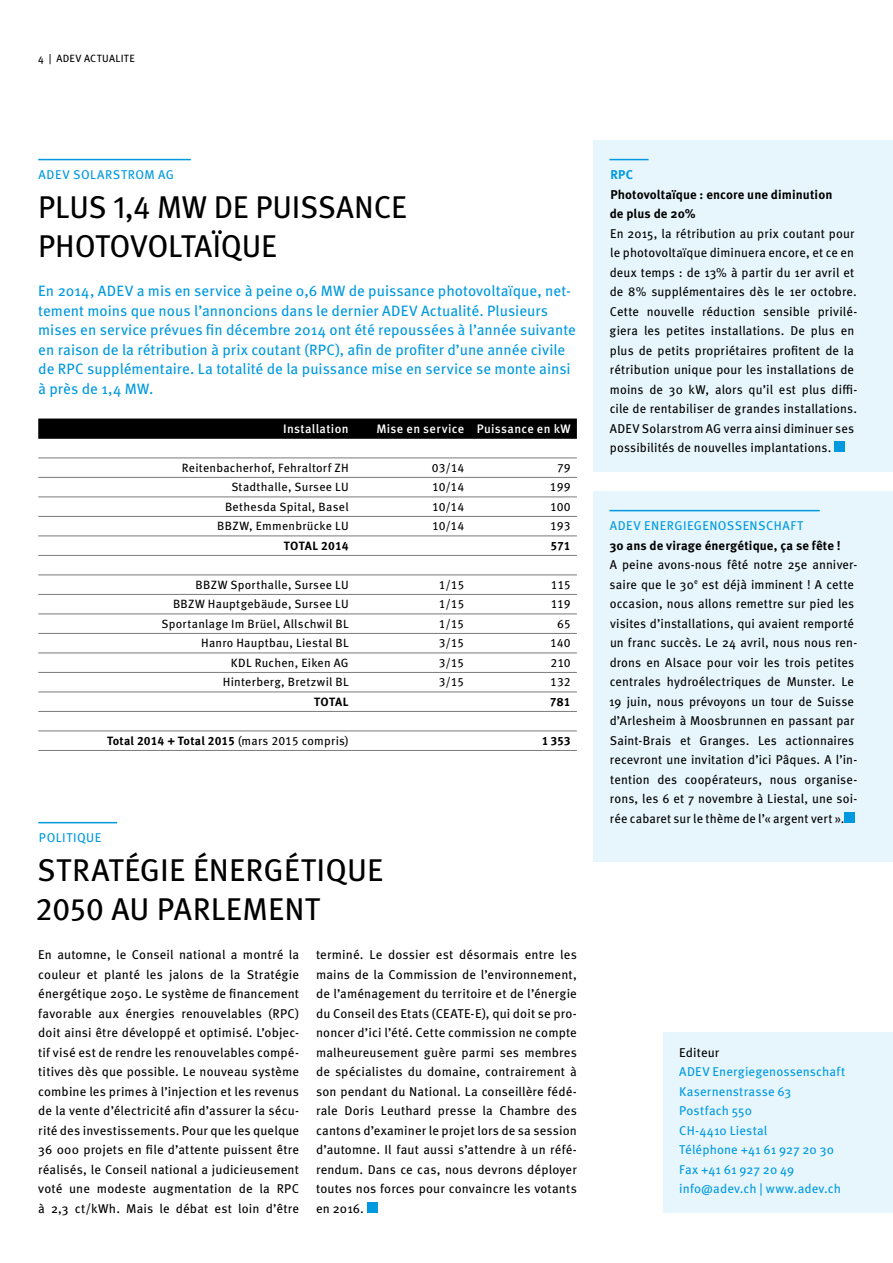
<style>
.page{position:relative;width:893px;height:1263px;background:#fff}
.page>*{position:absolute;margin:0;border:0;box-sizing:border-box;transform-origin:0 0}
.t1{font:31.5px/39px "Meta Pro";color:#000}
.t2{font:15px/19.5px "Meta Pro";color:#0099e0}
.t3{font:12.75px/19.5px "Meta Pro";letter-spacing:.01em;color:#000}
.t4{font:12.75px/19.5px "Meta Pro";letter-spacing:.02em;color:#0099e0}
.t5{font:700 12.75px/19.5px "Meta Pro";letter-spacing:.005em;color:#000}
.t6{font:12.75px "Meta Pro";letter-spacing:.045em;color:#0099e0}
.t7{font:700 12.75px "Meta Pro";color:#0099e0}
.t8{font:500 12.3px "Meta Pro";letter-spacing:.025em;color:#fff}
.t9{font:12px "Meta Pro";letter-spacing:.02em;color:#000}
.t10{font:700 12px "Meta Pro";letter-spacing:.005em;color:#000}
.t11{font:10.5px "Meta Pro";letter-spacing:.035em;color:#000}
.s1{font-weight:400}
</style>
<div class="page">
<div style="left:663px;top:1032px;width:230px;height:181px;background:#e7f6fd"></div>
<div style="left:594px;top:140px;width:299px;height:332px;background:#e7f6fd"></div>
<div style="left:594px;top:491px;width:299px;height:371px;background:#e7f6fd"></div>
<hr style="left:38px;top:159px;width:153px;height:1px;background:#0099e0">
<hr style="left:38px;top:822px;width:79px;height:1px;background:#0099e0">
<hr style="left:609px;top:159px;width:40px;height:1px;background:#0099e0">
<div style="left:834px;top:442px;width:11px;height:10px;background:#0099e0"></div>
<hr style="left:609px;top:510px;width:211px;height:1px;background:#0099e0">
<div style="left:844px;top:812px;width:11px;height:11px;background:#0099e0"></div>
<div style="left:367px;top:1202px;width:10px;height:11px;background:#0099e0"></div>
<div style="left:38px;top:418px;width:539px;height:21px;background:#000"></div>
<hr style="left:38px;top:458px;width:539px;height:1px;background:#7c7a7a">
<hr style="left:38px;top:477px;width:539px;height:1px;background:#7c7a7a">
<hr style="left:38px;top:497px;width:539px;height:1px;background:#7c7a7a">
<hr style="left:38px;top:516px;width:539px;height:1px;background:#7c7a7a">
<hr style="left:38px;top:536px;width:539px;height:1px;background:#7c7a7a">
<hr style="left:38px;top:555px;width:539px;height:1px;background:#7c7a7a">
<hr style="left:38px;top:575px;width:539px;height:1px;background:#7c7a7a">
<hr style="left:38px;top:594px;width:539px;height:1px;background:#7c7a7a">
<hr style="left:38px;top:614px;width:539px;height:1px;background:#7c7a7a">
<hr style="left:38px;top:633px;width:539px;height:1px;background:#7c7a7a">
<hr style="left:38px;top:653px;width:539px;height:1px;background:#7c7a7a">
<hr style="left:38px;top:672px;width:539px;height:1px;background:#7c7a7a">
<hr style="left:38px;top:692px;width:539px;height:1px;background:#7c7a7a">
<hr style="left:38px;top:711px;width:539px;height:1px;background:#7c7a7a">
<hr style="left:38px;top:731px;width:539px;height:1px;background:#7c7a7a">
<hr style="left:38px;top:750px;width:539px;height:1px;background:#7c7a7a">
<p class="t11" style="left:38px;top:52px;width:98px">4 | ADEV ACTUALITE</p>
<p class="t6" style="left:39px;top:167px;width:137px">ADEV SOLARSTROM AG</p>
<h1 class="t1" style="left:38px;top:188px;width:370px">PLUS 1,4 MW DE PUISSANCE<br>PHOTOVOLTAÏQUE</h1>
<p class="t2" style="left:38px;top:281px;width:539px">En 2014, ADEV a mis en service à peine 0,6 MW de puissance photovoltaïque, net&shy;tement moins que nous l’annoncions dans le dernier ADEV Actualité. Plusieurs mises en service prévues fin décembre 2014 ont été repoussées à l’année suivante en raison de la rétribution à prix coutant (RPC), afin de profiter d’une année civile de RPC supplémentaire. La totalité de la puissance mise en service se monte ainsi à près de 1,4 MW.</p>
<p class="t8" style="left:283px;top:421px;width:67px">Installation</p>
<p class="t8" style="left:376px;top:421px;width:196px">Mise en service Puissance en kW</p>
<p class="t9" style="left:182px;top:460px;width:168px">Reitenbacherhof, Fehraltorf ZH</p>
<p class="t9" style="left:432px;top:460px;width:34px">03/14</p>
<p class="t9" style="left:557px;top:460px;width:15px">79</p>
<p class="t9" style="left:231px;top:479px;width:119px">Stadthalle, Sursee LU</p>
<p class="t9" style="left:432px;top:479px;width:33px">10/14</p>
<p class="t9" style="left:550px;top:479px;width:22px">199</p>
<p class="t9" style="left:225px;top:499px;width:125px">Bethesda Spital, Basel</p>
<p class="t9" style="left:432px;top:499px;width:33px">10/14</p>
<p class="t9" style="left:550px;top:499px;width:22px">100</p>
<p class="t9" style="left:217px;top:518px;width:133px">BBZW, Emmenbrücke LU</p>
<p class="t9" style="left:432px;top:518px;width:33px">10/14</p>
<p class="t9" style="left:550px;top:518px;width:22px">193</p>
<p class="t10" style="left:284px;top:538px;width:66px">TOTAL 2014</p>
<p class="t10" style="left:550px;top:538px;width:22px">571</p>
<p class="t9" style="left:195px;top:577px;width:155px">BBZW Sporthalle, Sursee LU</p>
<p class="t9" style="left:439px;top:577px;width:27px">1/15</p>
<p class="t9" style="left:551px;top:577px;width:21px">115</p>
<p class="t9" style="left:173px;top:596px;width:177px">BBZW Hauptgebäude, Sursee LU</p>
<p class="t9" style="left:439px;top:596px;width:27px">1/15</p>
<p class="t9" style="left:551px;top:596px;width:22px">119</p>
<p class="t9" style="left:161px;top:616px;width:189px">Sportanlage Im Brüel, Allschwil BL</p>
<p class="t9" style="left:439px;top:616px;width:27px">1/15</p>
<p class="t9" style="left:557px;top:616px;width:15px">65</p>
<p class="t9" style="left:201px;top:635px;width:149px">Hanro Hauptbau, Liestal BL</p>
<p class="t9" style="left:439px;top:635px;width:27px">3/15</p>
<p class="t9" style="left:550px;top:635px;width:22px">140</p>
<p class="t9" style="left:231px;top:655px;width:119px">KDL Ruchen, Eiken AG</p>
<p class="t9" style="left:439px;top:655px;width:27px">3/15</p>
<p class="t9" style="left:550px;top:655px;width:22px">210</p>
<p class="t9" style="left:223px;top:674px;width:127px">Hinterberg, Bretzwil BL</p>
<p class="t9" style="left:439px;top:674px;width:27px">3/15</p>
<p class="t9" style="left:550px;top:674px;width:22px">132</p>
<p class="t10" style="left:314px;top:694px;width:36px">TOTAL</p>
<p class="t10" style="left:550px;top:694px;width:22px">781</p>
<p class="t10" style="left:107px;top:733px;width:243px">Total 2014 + Total 2015 <span class="s1">(mars 2015 compris)</span></p>
<p class="t10" style="left:542px;top:733px;width:30px">1 353</p>
<p class="t4" style="left:39px;top:828px;width:64px">POLITIQUE</p>
<h1 class="t1" style="left:36px;top:851px;width:349px">STRATÉGIE ÉNERGÉTIQUE<br>2050 AU PARLEMENT</h1>
<p class="t3" style="left:38px;top:945px;width:262px;text-align:justify">En automne, le Conseil national a montré la couleur et planté les jalons de la Stratégie énergétique 2050. Le système de financement favorable aux énergies renouvelables (RPC) doit ainsi être développé et optimisé. L’objec&shy;tif visé est de rendre les renouvelables compé&shy;titives dès que possible. Le nouveau système combine les primes à l’injection et les revenus de la vente d’électricité afin d’assurer la sécu&shy;rité des investissements. Pour que les quelque 36 000 projets en file d’attente puissent être réalisés, le Conseil national a judicieusement voté une modeste augmentation de la RPC à 2,3 ct/kWh. Mais le débat est loin d’être</p>
<p class="t3" style="left:316px;top:945px;width:262px;text-align:justify">terminé. Le dossier est désormais entre les mains de la Commission de l’environnement, de l’aménagement du territoire et de l’énergie du Conseil des Etats (CEATE-E), qui doit se pro&shy;noncer d’ici l’été. Cette commission ne compte malheureusement guère parmi ses membres de spécialistes du domaine, contrairement à son pendant du National. La conseillère fédé&shy;rale Doris Leuthard presse la Chambre des cantons d’examiner le projet lors de sa session d’automne. Il faut aussi s’attendre à un réfé&shy;rendum. Dans ce cas, nous devrons déployer toutes nos forces pour convaincre les votants en 2016.</p>
<p class="t7" style="left:610px;top:167px;width:24px">RPC</p>
<p class="t5" style="left:610px;top:184px;width:224px">Photovoltaïque : encore une diminution de plus de 20%</p>
<p class="t3" style="left:610px;top:223px;width:249px">En 2015, la rétribution au prix coutant pour le photovoltaïque diminuera encore, et ce en deux temps : de 13% à partir du 1er avril et de 8% supplémentaires dès le 1er octobre.<br>Cette nouvelle réduction sensible privilé&shy;giera les petites installations. De plus en plus de petits propriétaires profitent de la rétribution unique pour les installations de moins de 30 kW, alors qu’il est plus diffi&shy;cile de rentabiliser de grandes installations.<br>ADEV Solarstrom AG verra ainsi diminuer ses possibilités de nouvelles implantations.</p>
<p class="t4" style="left:610px;top:516px;width:195px">ADEV ENERGIEGENOSSENSCHAFT</p>
<p class="t5" style="left:609px;top:535px;width:233px">30 ans de virage énergétique, ça se fête !</p>
<p class="t3" style="left:609px;top:555px;width:250px">A peine avons-nous fêté notre 25e anniver&shy;saire que le 30<sup>e</sup> est déjà imminent ! A cette occasion, nous allons remettre sur pied les visites d’installations, qui avaient remporté un franc succès. Le 24 avril, nous nous ren&shy;drons en Alsace pour voir les trois petites centrales hydroélectriques de Munster. Le 19 juin, nous prévoyons un tour de Suisse d’Arlesheim à Moosbrunnen en passant par Saint-Brais et Granges. Les actionnaires recevront une invitation d’ici Pâques. A l’in&shy;tention des coopérateurs, nous organise&shy;rons, les 6 et 7 novembre à Liestal, une soi&shy;rée cabaret sur le thème de l’« argent vert ».</p>
<p class="t3" style="left:679px;top:1042px;width:42px">Editeur</p>
<p class="t4" style="left:679px;top:1062px;width:167px">ADEV Energiegenossenschaft<br>Kasernenstrasse 63<br>Postfach 550<br>CH-4410 Liestal<br>Téléphone +41 61 927 20 30<br>Fax +41 61 927 20 49 info@adev.ch | www.adev.ch</p>
</div>
